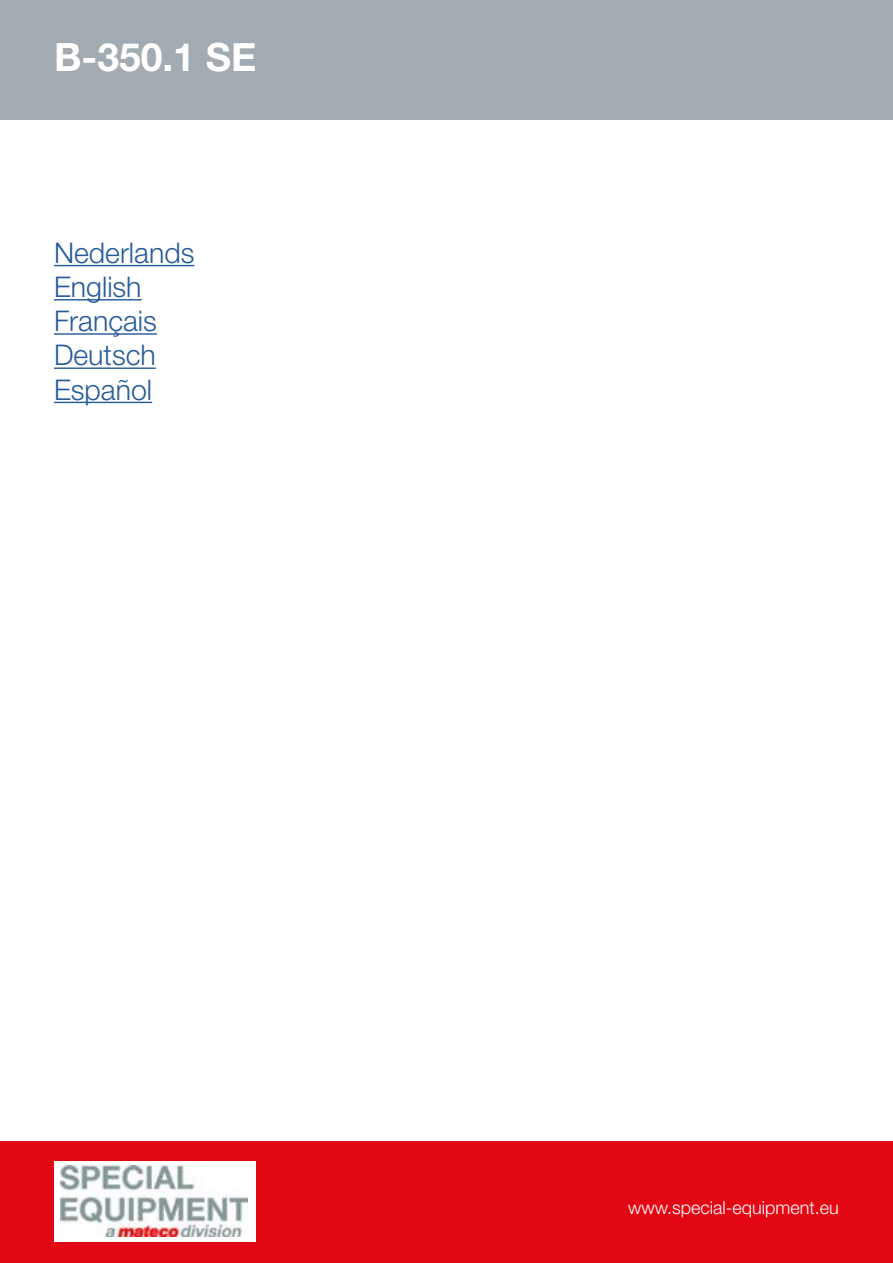
<style>
.page{position:relative;width:893px;height:1263px;background:#fff}
.page>*{position:absolute;margin:0;border:0;box-sizing:border-box;transform-origin:0 0}
.t1{font:700 39px "Helvetica Neue LT Pro";color:#fff}
.t2{font:300 28.5px/34.2px "Helvetica Neue LT Pro";color:#275b9b}
.t3{font:300 18px "Helvetica Neue LT Pro";color:#fff}
</style>
<div class="page">
<div style="left:0;top:1142px;width:893px;height:121px;background:#e30613"></div>
<div style="left:54px;top:1161px;width:201px;height:80px;background:#fff"></div>
<img style="left:61px;top:1165px;width:186px;height:71px">
<div style="left:0;top:0;width:893px;height:120px;background:#a1abb1"></div>
<hr style="left:54px;top:265px;width:140px;height:1px;background:#275b9b">
<hr style="left:54px;top:299px;width:88px;height:1px;background:#275b9b">
<hr style="left:54px;top:333px;width:103px;height:2px;background:#275b9b">
<hr style="left:54px;top:367px;width:102px;height:2px;background:#275b9b">
<hr style="left:54px;top:402px;width:98px;height:1px;background:#275b9b">
<h1 class="t1" style="left:54px;top:33px;width:204px">B-350.1 SE</h1>
<p class="t2" style="left:54px;top:235px;width:142px">Nederlands<br>English<br>Français<br>Deutsch<br>Español</p>
<p class="t3" style="left:628px;top:1196px;width:212px">www.special-equipment.eu</p>
<p class="t3" style="left:718px;top:1202px;width:122px">www.mateco.nl</p>
</div>
